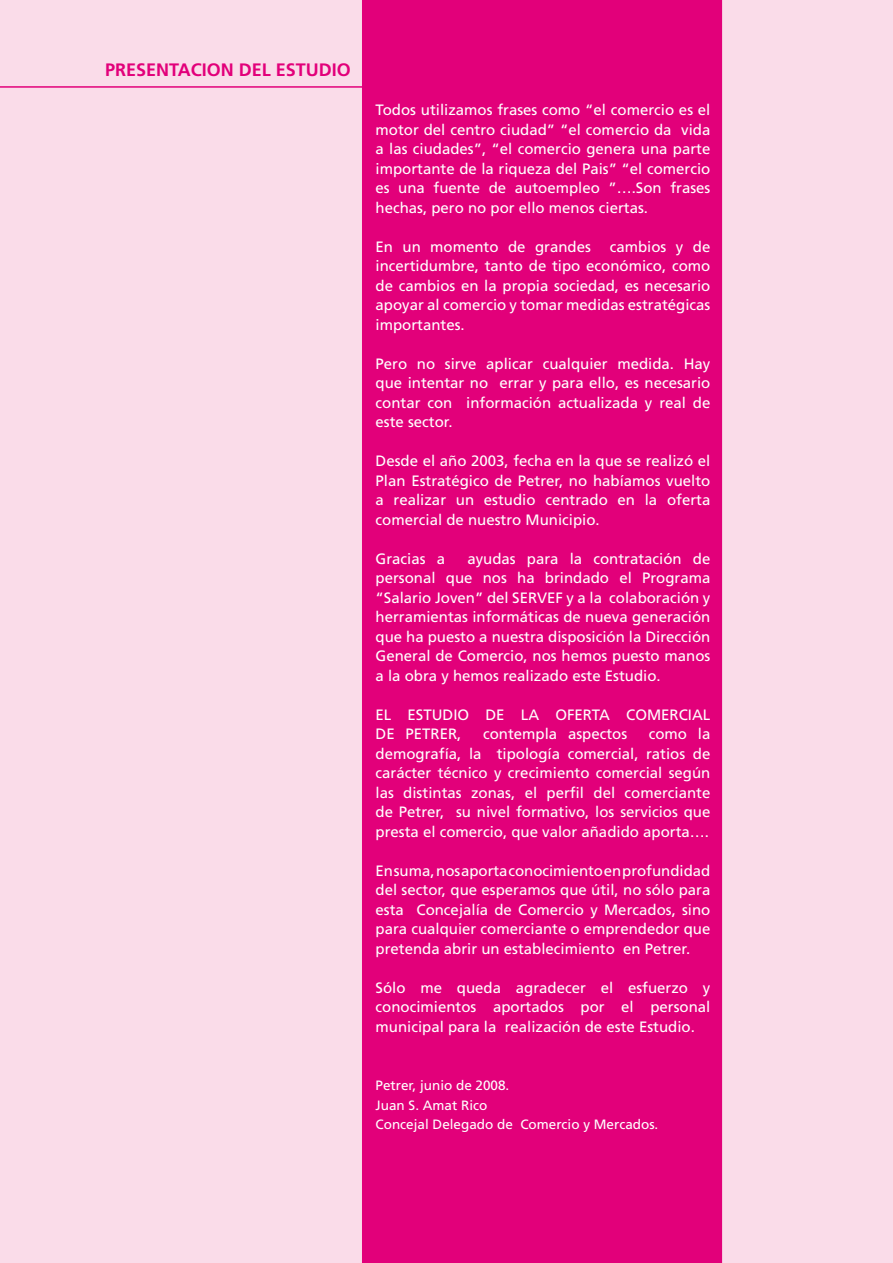
<style>
.page{position:relative;width:893px;height:1263px;background:#fff}
.page>*{position:absolute;margin:0;border:0;box-sizing:border-box;transform-origin:0 0}
.t1{font:700 18px "Frutiger LT Std";color:#e2007a}
.t2{font:15px/19.5px "Frutiger LT Std";color:#fff;text-align:justify}
.t3{font:13.5px/19.5px "Frutiger LT Std";color:#fff}
</style>
<div class="page">
<div style="left:721px;top:0;width:172px;height:1263px;background:#fadce9"></div>
<div style="left:0;top:0;width:363px;height:1263px;background:#fadce9"></div>
<hr style="left:362px;top:0;width:1px;height:1263px;background:#e2007a">
<hr style="left:721px;top:0;width:1px;height:1263px;background:#e2007a">
<div style="left:363px;top:0;width:358px;height:1263px;background:#e2007a"></div>
<hr style="left:0;top:86px;width:366px;height:2px;background:#e2007a">
<p class="t1" style="left:105px;top:59px;width:247px">PRESENTACION DEL ESTUDIO</p>
<p class="t2" style="left:376px;top:100px;width:336px">Todos utilizamos frases como “el comercio es el motor del centro ciudad” “el comercio da vida a las ciudades”, “el comercio genera una parte importante de la riqueza del Pais” “el comercio es una fuente de autoempleo ”….Son frases hechas, pero no por ello menos ciertas.</p>
<p class="t2" style="left:376px;top:237px;width:217px">En un momento de grandes</p>
<p class="t2" style="left:376px;top:237px;width:336px;text-indent:234px">cambios y de incertidumbre, tanto de tipo económico, como de cambios en la propia sociedad, es necesario apoyar al comercio y tomar medidas estratégicas importantes.</p>
<p class="t2" style="left:376px;top:354px;width:336px">Pero no sirve aplicar cualquier medida. Hay que intentar no errar y para ello, es necesario contar con información actualizada y real de este sector.</p>
<p class="t2" style="left:376px;top:451px;width:336px">Desde el año 2003, fecha en la que se realizó el Plan Estratégico de Petrer, no habíamos vuelto a realizar un estudio centrado en la oferta comercial de nuestro Municipio.</p>
<p class="t2" style="left:376px;top:549px;width:71px">Gracias a</p>
<p class="t2" style="left:376px;top:549px;width:336px;text-indent:92px">ayudas para la contratación de personal que nos ha brindado el Programa “Salario Joven” del SERVEF y a la colaboración y herramientas informáticas de nueva generación que ha puesto a nuestra disposición la Dirección General de Comercio, nos hemos puesto manos a la obra y hemos realizado este Estudio.</p>
<p class="t2" style="left:376px;top:705px;width:336px">EL ESTUDIO DE LA OFERTA COMERCIAL<br>DE PETRER,</p>
<p class="t2" style="left:376px;top:724px;width:336px;text-indent:273px">como la demografía, la tipología comercial, ratios de carácter técnico y crecimiento comercial según las distintas zonas, el perfil del comerciante de Petrer, su nivel formativo, los servicios que presta el comercio, que valor añadido aporta….</p>
<p class="t2" style="left:376px;top:861px;width:336px">En suma, nos aporta conocimiento en profundidad del sector, que esperamos que útil, no sólo para esta Concejalía de Comercio y Mercados, sino para cualquier comerciante o emprendedor que pretenda abrir un establecimiento en Petrer.</p>
<p class="t2" style="left:376px;top:978px;width:336px">Sólo me queda agradecer el esfuerzo y conocimientos aportados por el personal municipal para la realización de este Estudio.</p>
<p class="t2" style="left:483px;top:724px;width:146px">contempla aspectos</p>
<p class="t3" style="left:376px;top:1076px;width:284px">Petrer, junio de 2008.<br>Juan S. Amat Rico<br>Concejal Delegado de Comercio y Mercados.</p>
</div>
